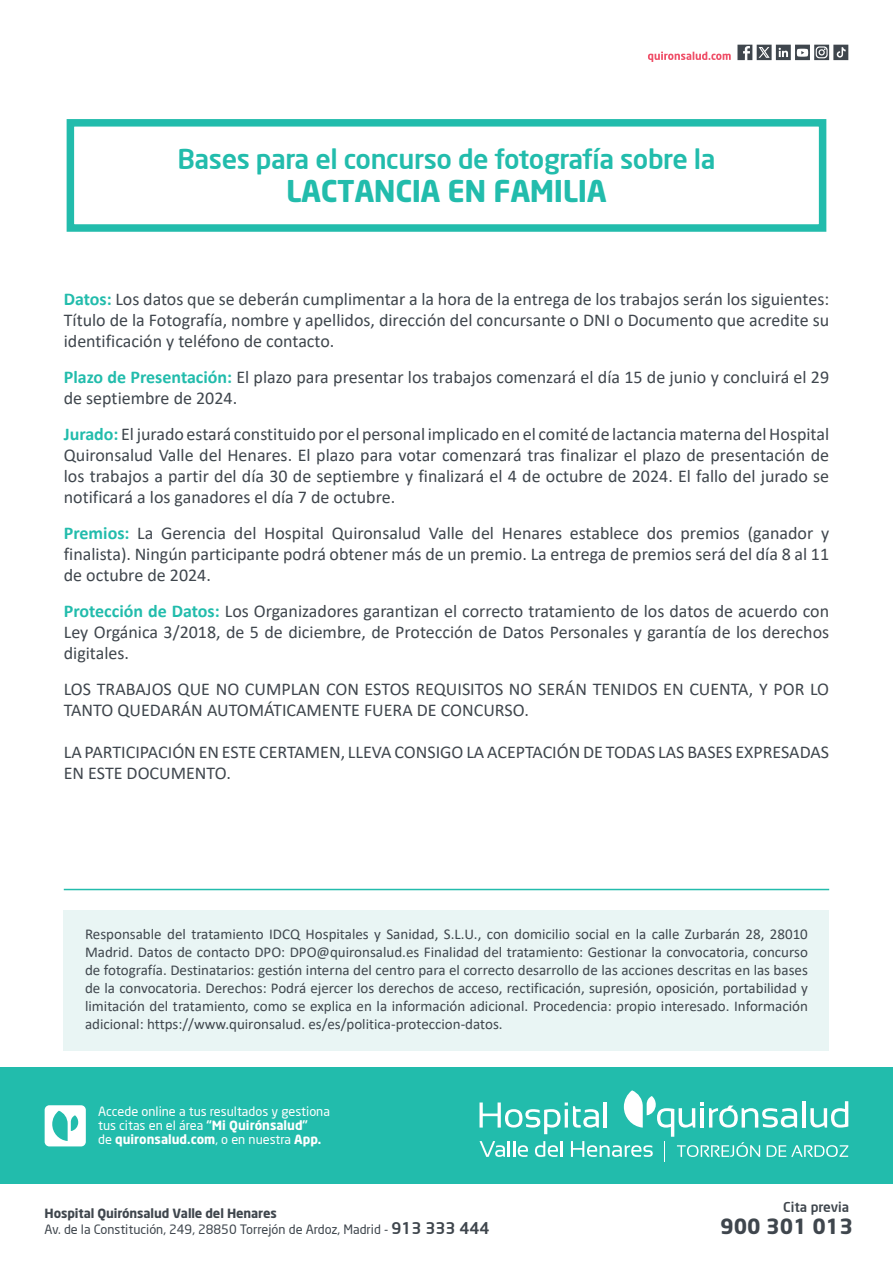
<style>
.page{position:relative;width:893px;height:1263px;background:#fff}
.page>*{position:absolute;margin:0;border:0;box-sizing:border-box;transform-origin:0 0}
.t1{font:700 30px "Neo Sans";letter-spacing:-.015em;color:#22bcac}
.t2{font:500 27px "Neo Sans";letter-spacing:-.015em;color:#22bcac}
.t3{font:700 21px "Neo Sans";color:#3f464d}
.t4{font:18px/21px "Calibri";color:#3f464d;text-align:justify}
.t5{font:15px/18px "Calibri";color:#3f464d;text-align:justify}
.t6{font:500 13.5px "Neo Sans";color:#3f464d}
.t7{font:12.75px/14.2px "Neo Sans";color:#fff}
.t8{font:12.75px "Neo Sans";color:#3f464d}
.t9{font:700 12.75px "Neo Sans";letter-spacing:-.01em;color:#3f464d}
.t10{font:700 12.75px "Neo Sans";color:#fff}
.s1{font-weight:700;color:#22bcac}
.s2{font-weight:500}
.s3{font-weight:700}
.s4{font-weight:400}
.s5{font-weight:500;font-size:15.9px}
</style>
<div class="page">
<div style="left:67px;top:119px;width:759px;height:113px;border:8px solid #22bcac"></div>
<div style="left:0;top:1067px;width:893px;height:117px;background:#22bcac"></div>
<svg style="left:45px;top:1105px;width:41px;height:41px"></svg>
<svg style="left:479px;top:1090px;width:369px;height:71px"></svg>
<hr style="left:604px;top:1102px;width:3px;height:25px;background:#fff">
<div style="left:64px;top:910px;width:765px;height:140px;background:#e9f5f4"></div>
<hr style="left:64px;top:889px;width:765px;height:1px;background:#22bcac">
<svg style="left:648px;top:52px;width:83px;height:10px"></svg>
<svg style="left:737px;top:45px;width:111px;height:15px"></svg>
<p class="t2" style="left:177px;top:142px;width:540px">Bases para el concurso de fotografía sobre la</p>
<p class="t1" style="left:286px;top:172px;width:322px">LACTANCIA EN FAMILIA</p>
<p class="t4" style="left:64px;top:288px;width:767px"><span class="s1">Datos:</span> Los datos que se deberán cumplimentar a la hora de la entrega de los trabajos serán los siguientes:<br>Título de la Fotografía, nombre y apellidos, dirección del concursante o DNI o Documento que acredite su identificación y teléfono de contacto.</p>
<p class="t4" style="left:64px;top:366px;width:767px"><span class="s1">Plazo de Presentación:</span> El plazo para presentar los trabajos comenzará el día 15 de junio y concluirá el 29 de septiembre de 2024.</p>
<p class="t4" style="left:64px;top:423px;width:767px"><span class="s1">Jurado:</span> El jurado estará constituido por el personal implicado en el comité de lactancia materna del Hospital Quironsalud Valle del Henares. El plazo para votar comenzará tras finalizar el plazo de presentación de los trabajos a partir del día 30 de septiembre y finalizará el 4 de octubre de 2024. El fallo del jurado se notificará a los ganadores el día 7 de octubre.</p>
<p class="t4" style="left:64px;top:522px;width:767px"><span class="s1">Premios:</span> La Gerencia del Hospital Quironsalud Valle del Henares establece dos premios (ganador y finalista). Ningún participante podrá obtener más de un premio. La entrega de premios será del día 8 al 11 de octubre de 2024.</p>
<p class="t4" style="left:64px;top:600px;width:767px"><span class="s1">Protección de Datos:</span> Los Organizadores garantizan el correcto tratamiento de los datos de acuerdo con Ley Orgánica 3/2018, de 5 de diciembre, de Protección de Datos Personales y garantía de los derechos digitales.</p>
<p class="t4" style="left:64px;top:678px;width:767px">LOS TRABAJOS QUE NO CUMPLAN CON ESTOS REQUISITOS NO SERÁN TENIDOS EN CUENTA, Y POR LO<br>TANTO QUEDARÁN AUTOMÁTICAMENTE FUERA DE CONCURSO.</p>
<p class="t4" style="left:64px;top:741px;width:767px">LA PARTICIPACIÓN EN ESTE CERTAMEN, LLEVA CONSIGO LA ACEPTACIÓN DE TODAS LAS BASES EXPRESADAS<br>EN ESTE DOCUMENTO.</p>
<p class="t5" style="left:85px;top:925px;width:724px">Responsable del tratamiento IDCQ Hospitales y Sanidad, S.L.U., con domicilio social en la calle Zurbarán 28, 28010<br>Madrid. Datos de contacto DPO: DPO@quironsalud.es Finalidad del tratamiento: Gestionar la convocatoria, concurso de fotografía. Destinatarios: gestión interna del centro para el correcto desarrollo de las acciones descritas en las bases de la convocatoria. Derechos: Podrá ejercer los derechos de acceso, rectificación, supresión, oposición, portabilidad y limitación del tratamiento, como se explica en la información adicional. Procedencia: propio interesado. Información adicional: https://www.quironsalud. es/es/politica-proteccion-datos.</p>
<p class="t7" style="left:98px;top:1104px;width:233px">Accede online a tus resultados y gestiona tus citas en el área <span class="s2">“</span><span class="s3">Mi Quirónsalud</span><span class="s2">”</span></p>
<p class="t10" style="left:98px;top:1131px;width:225px"><span class="s4">de</span> quironsalud.com<span class="s4">, o en nuestra</span> App.</p>
<p class="t9" style="left:45px;top:1205px;width:234px">Hospital Quirónsalud Valle del Henares</p>
<p class="t8" style="left:45px;top:1222px;width:446px">Av. de la Constitución, 249, 28850 Torrejón de Ardoz, Madrid - <span class="s5">913 333 444</span></p>
<p class="t6" style="left:783px;top:1198px;width:67px">Cita previa</p>
<p class="t3" style="left:720px;top:1213px;width:134px">900 301 013</p>
</div>
